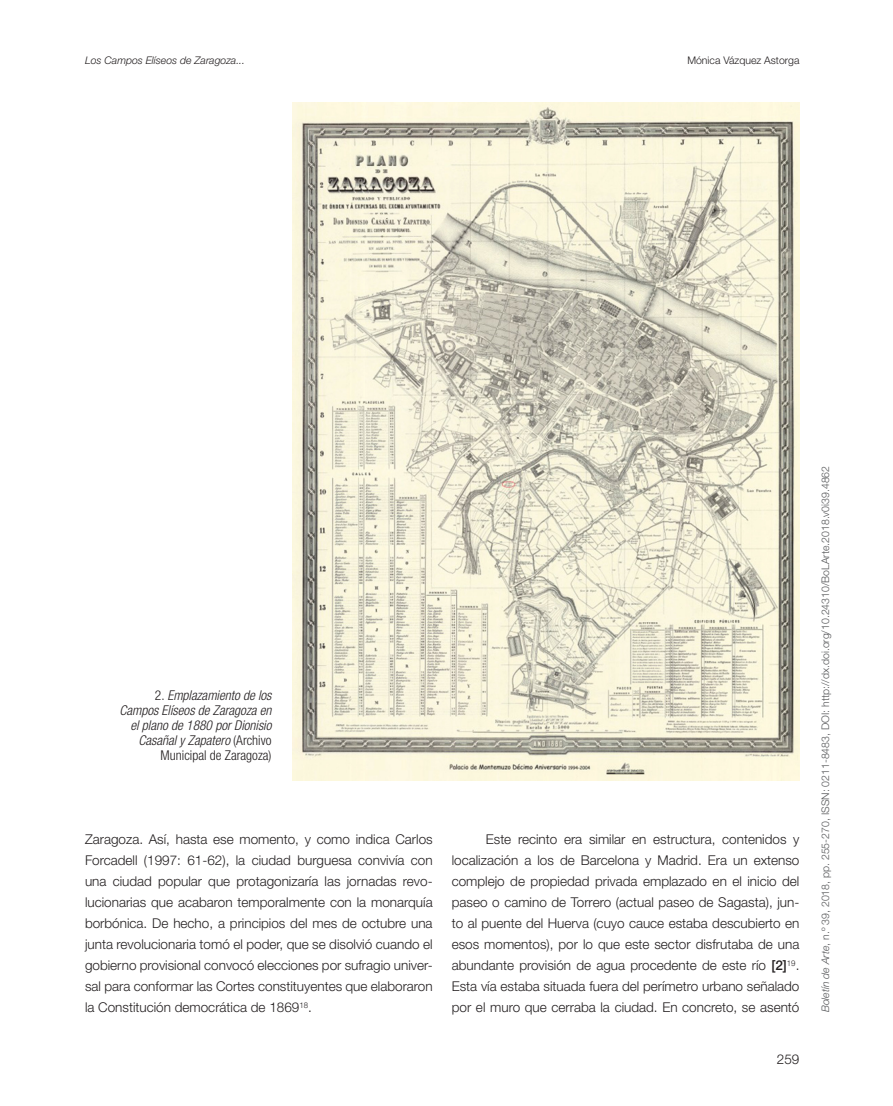
<style>
.page{position:relative;width:893px;height:1106px;background:#fff}
.page>*{position:absolute;margin:0;border:0;box-sizing:border-box;transform-origin:0 0}
.t1{font:300 13.5px/21px "Helvetica Neue LT Std";color:#231f20;text-align:justify}
.t2{font:italic 300 condensed 13.5px/15px "Helvetica Neue LT Std";color:#231f20;text-align:right}
.t3{font:300 10.5px "Helvetica Neue LT Std";color:#57585a}
.t4{font:italic 300 10.5px "Helvetica Neue LT Std";color:#231f20}
.t5{font:300 10.5px "Helvetica Neue LT Std";color:#231f20}
.s1{font-style:normal}
.s2{font-weight:500}
.s3{font-style:italic}
</style>
<div class="page">
<img style="left:293px;top:102px;width:506px;height:678px">
<p class="t4" style="left:85px;top:54px;width:162px">Los Campos Elíseos de Zaragoza...</p>
<p class="t5" style="left:687px;top:54px;width:114px">Mónica Vázquez Astorga</p>
<p class="t2" style="left:119px;top:688px;width:154px"><span class="s1">2.</span> Emplazamiento de los<br>Campos Elíseos de Zaragoza en el plano de 1880 por Dionisio<br>Casañal y Zapatero <span class="s1">(Archivo<br>Municipal de Zaragoza)</span></p>
<p class="t1" style="left:85px;top:828px;width:349px">Zaragoza. Así, hasta ese momento, y como indica Carlos Forcadell (1997: 61-62), la ciudad burguesa convivía con una ciudad popular que protagonizaría las jornadas revo&shy;lucionarias que acabaron temporalmente con la monarquía borbónica. De hecho, a principios del mes de octubre una junta revolucionaria tomó el poder, que se disolvió cuando el gobierno provisional convocó elecciones por sufragio univer&shy;sal para conformar las Cortes constituyentes que elaboraron la Constitución democrática de 1869<sup>18</sup>.</p>
<p class="t1" style="left:452px;top:828px;width:349px;text-indent:34px">Este recinto era similar en estructura, contenidos y localización a los de Barcelona y Madrid. Era un extenso complejo de propiedad privada emplazado en el inicio del paseo o camino de Torrero (actual paseo de Sagasta), jun&shy;to al puente del Huerva (cuyo cauce estaba descubierto en esos momentos), por lo que este sector disfrutaba de una abundante provisión de agua procedente de este río <span class="s2">[2]</span><sup>19</sup>.<br>Esta vía estaba situada fuera del perímetro urbano señalado por el muro que cerraba la ciudad. En concreto, se asentó</p>
<p class="t1" style="left:777px;top:1048px;width:24px">259</p>
<p class="t3" style="left:819px;top:1012px;width:548px;rotate:-90deg"><span class="s3">Boletín de Arte</span>, n.º 39, 2018, pp. 255-270, ISSN: 0211-8483, DOI: http://dx.doi.org/10.24310/BoLArte.2018.v0i39.4862</p>
</div>
